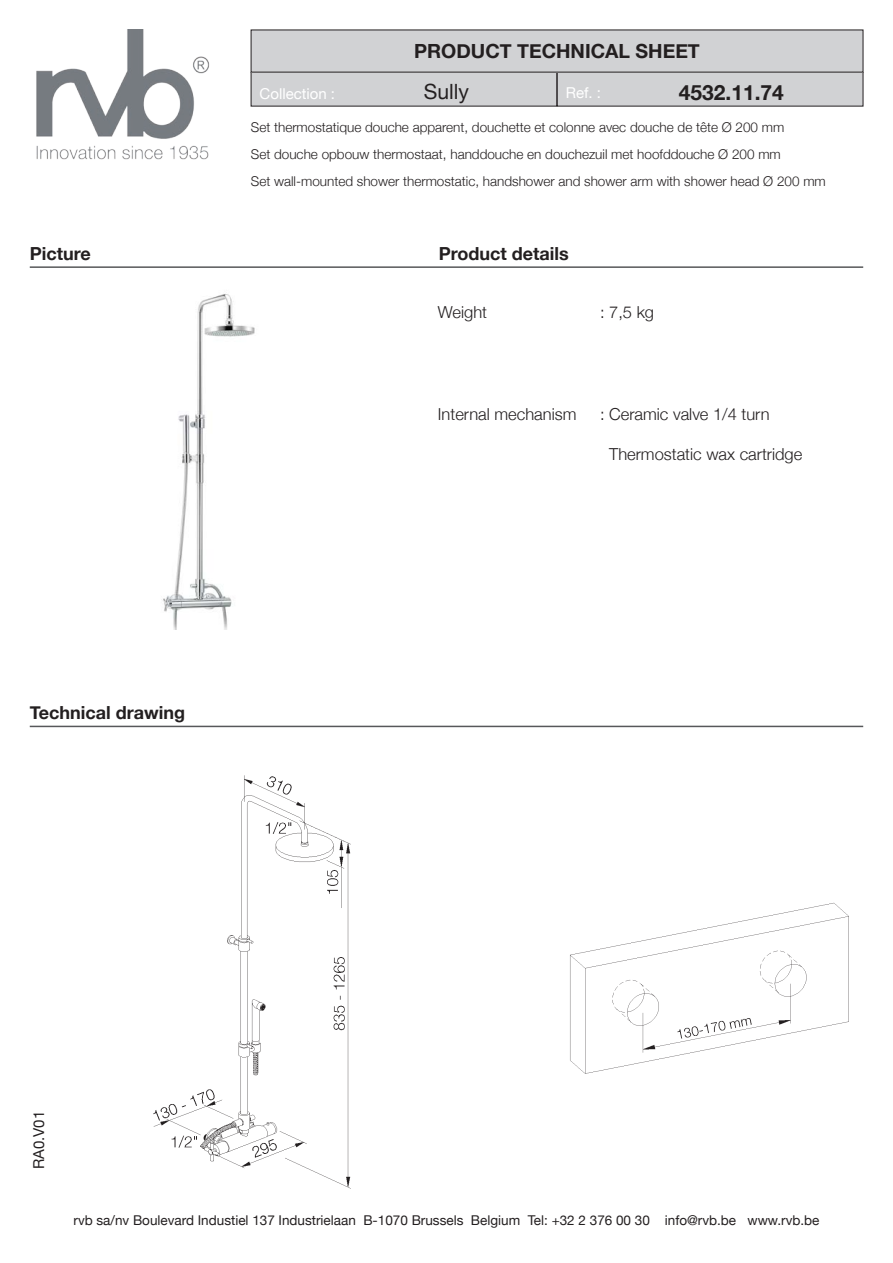
<style>
.page{position:relative;width:893px;height:1263px;background:#fff}
.page>*{position:absolute;margin:0;border:0;box-sizing:border-box;transform-origin:0 0}
.t1{font:700 21px "Helvetica Neue";color:#231f20}
.t2{font:21px "Helvetica Neue";color:#231f20}
.t3{font:700 19.5px "Helvetica Neue";color:#231f20}
.t4{font:700 18px "Helvetica Neue";color:#231f20}
.t5{font:300 16.5px "Helvetica Neue";color:#231f20}
.t6{font:15px "Helvetica Neue";color:#fff}
.t7{font:15px "Helvetica Neue";color:#231f20}
.t8{font:300 13.5px "Helvetica Neue";color:#231f20}
.t9{font:13.5px "Helvetica Neue";color:#231f20}
</style>
<div class="page">
<img style="left:36px;top:30px;width:174px;height:130px">
<div style="left:251px;top:72px;width:306px;height:34px;background:#d1d2d4"></div>
<div style="left:557px;top:72px;width:306px;height:34px;background:#d1d2d4"></div>
<div style="left:251px;top:30px;width:612px;height:42px;background:#d1d2d4"></div>
<hr style="left:30px;top:726px;width:833px;height:1px;background:#57585a">
<hr style="left:30px;top:266px;width:833px;height:2px;background:#57585a">
<img style="left:163px;top:294px;width:92px;height:336px">
<img style="left:570px;top:902px;width:279px;height:172px">
<img style="left:153px;top:775px;width:198px;height:414px">
<h2 class="t3" style="left:414px;top:39px;width:287px">PRODUCT TECHNICAL SHEET</h2>
<p class="t2" style="left:424px;top:79px;width:47px">Sully</p>
<p class="t1" style="left:679px;top:79px;width:107px">4532.11.74</p>
<p class="t6" style="left:260px;top:84px;width:77px">Collection :</p>
<p class="t6" style="left:566px;top:84px;width:37px">Ref. :</p>
<p class="t8" style="left:251px;top:119px;width:535px">Set thermostatique douche apparent, douchette et colonne avec douche de tête Ø 200 mm</p>
<p class="t8" style="left:251px;top:146px;width:531px">Set douche opbouw thermostaat, handdouche en douchezuil met hoofddouche Ø 200 mm</p>
<p class="t8" style="left:251px;top:173px;width:576px">Set wall-mounted shower thermostatic, handshower and shower arm with shower head Ø 200 mm</p>
<p class="t4" style="left:30px;top:242px;width:63px">Picture</p>
<p class="t4" style="left:439px;top:242px;width:131px">Product details</p>
<p class="t5" style="left:438px;top:302px;width:51px">Weight</p>
<p class="t5" style="left:600px;top:302px;width:56px">: 7,5 kg</p>
<p class="t4" style="left:30px;top:702px;width:157px">Technical drawing</p>
<p class="t7" style="left:30px;top:1169px;width:60px;rotate:-90deg">RA0.V01</p>
<p class="t5" style="left:438px;top:404px;width:140px">Internal mechanism</p>
<p class="t5" style="left:600px;top:404px;width:171px">: Ceramic valve 1/4 turn</p>
<p class="t5" style="left:609px;top:444px;width:195px">Thermostatic wax cartridge</p>
<p class="t9" style="left:74px;top:1212px;width:747px">rvb sa/nv Boulevard Industiel 137 Industrielaan B-1070 Brussels Belgium Tel: +32 2 376 00 30 info@rvb.be www.rvb.be</p>
</div>
